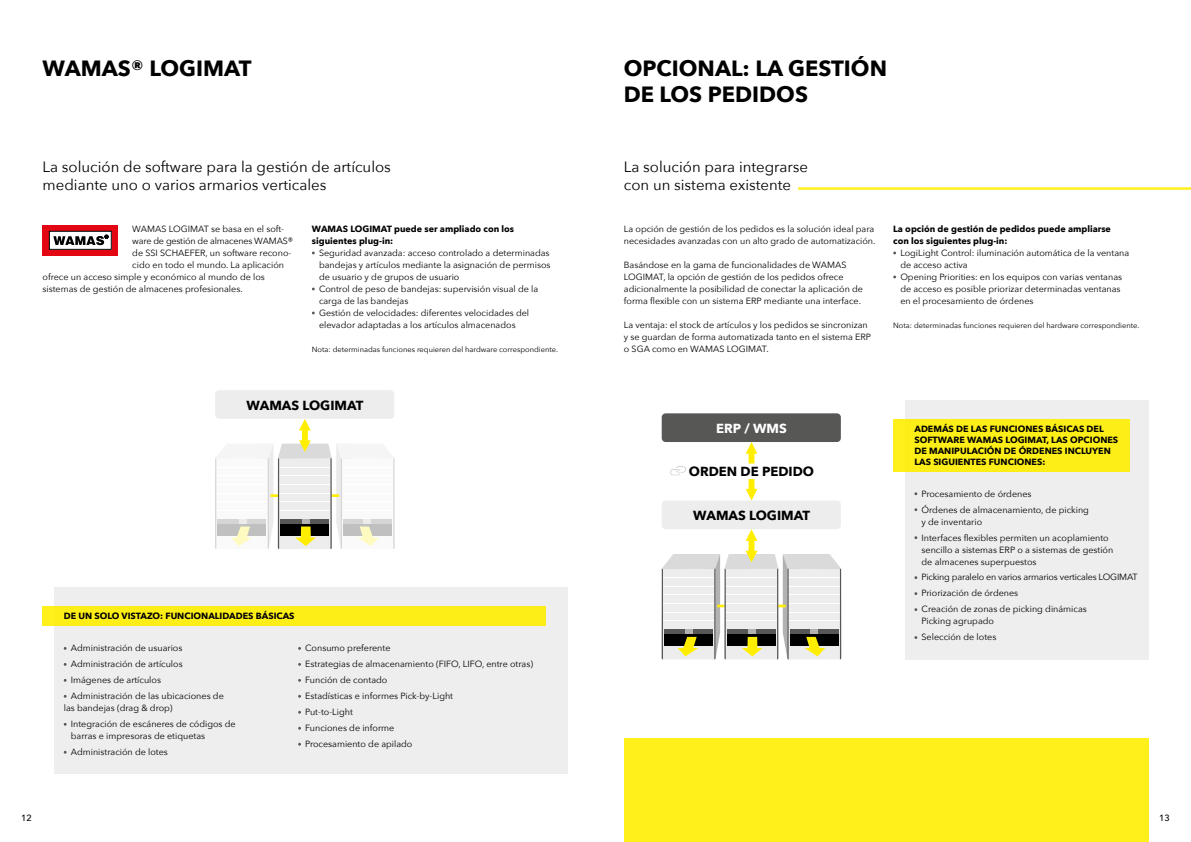
<style>
.page{position:relative;width:1191px;height:842px;background:#fff}
.page>*{position:absolute;margin:0;border:0;box-sizing:border-box;transform-origin:0 0}
.t1{font:700 22px/26px "Avenir Next";color:#000}
.t2{font:15px/18px "Avenir Next";color:#000}
.t3{font:700 13.1px "Avenir Next";color:#000}
.t4{font:700 13.1px "Avenir Next";color:#fff}
.t5{font:9px/12px "Avenir Next";color:#000}
.t6{font:700 9px/11px "Avenir Next";color:#000}
.t7{font:9px/16px "Avenir Next";letter-spacing:-.02em;color:#000}
.t8{font:500 9px "Avenir Next";color:#000}
.t9{font:7.5px "Avenir Next";color:#000}
</style>
<div class="page">
<div style="left:43px;top:225px;width:75px;height:31px;background:#e30613"></div>
<div style="left:49px;top:231px;width:62px;height:18px;background:#fff"></div>
<div style="left:49px;top:231px;width:63px;height:19px;border:1px solid #000"></div>
<svg style="left:53px;top:235px;width:55px;height:10px"></svg>
<div style="left:661px;top:413px;width:180px;height:29px;background:#575756;border-radius:4px"></div>
<div style="left:661px;top:501px;width:180px;height:28px;background:#ededed;border-radius:4px"></div>
<svg style="left:661px;top:529px;width:180px;height:130px"></svg>
<svg style="left:745px;top:479px;width:12px;height:22px"></svg>
<svg style="left:745px;top:442px;width:12px;height:21px"></svg>
<svg style="left:670px;top:466px;width:16px;height:10px"></svg>
<div style="left:215px;top:390px;width:179px;height:29px;background:#ededed;border-radius:4px"></div>
<svg style="left:215px;top:419px;width:179px;height:130px"></svg>
<div style="left:54px;top:587px;width:513px;height:187px;background:#ededed"></div>
<div style="left:43px;top:607px;width:503px;height:19px;background:#fdee18"></div>
<div style="left:904px;top:400px;width:244px;height:259px;background:#ededed"></div>
<div style="left:893px;top:419px;width:236px;height:52px;background:#fdee18"></div>
<hr style="left:798px;top:187px;width:393px;height:3px;background:#fe0">
<div style="left:624px;top:738px;width:524px;height:104px;background:#ffef1a"></div>
<h1 class="t1" style="left:42px;top:55px;width:211px">WAMAS® LOGIMAT</h1>
<h2 class="t2" style="left:43px;top:158px;width:350px">La solución de software para la gestión de artículos mediante uno o varios armarios verticales</h2>
<p class="t5" style="left:132px;top:223px;width:153px">WAMAS LOGIMAT se basa en el soft-</p>
<p class="t7" style="left:132px;top:233px;width:162px">ware de gestión de almacenes WAMAS®</p>
<p class="t5" style="left:132px;top:247px;width:161px">de SSI SCHAEFER, un software recono-</p>
<p class="t5" style="left:132px;top:258px;width:153px">cido en todo el mundo. La aplicación</p>
<p class="t5" style="left:43px;top:271px;width:224px">ofrece un acceso simple y económico al mundo de los</p>
<p class="t5" style="left:43px;top:282px;width:202px">sistemas de gestión de almacenes profesionales.</p>
<p class="t6" style="left:312px;top:223px;width:204px;line-height:12px">WAMAS LOGIMAT puede ser ampliado con los siguientes plug-in:</p>
<p class="t5" style="left:319px;top:247px;width:233px">Seguridad avanzada: acceso controlado a determinadas bandejas y artículos mediante la asignación de permisos de usuario y de grupos de usuario<br>Control de peso de bandejas: supervisión visual de la carga de las bandejas<br>Gestión de velocidades: diferentes velocidades del elevador adaptadas a los artículos almacenados</p>
<p class="t9" style="left:312px;top:343px;width:248px">Nota: determinadas funciones requieren del hardware correspondiente.</p>
<h3 class="t3" style="left:246px;top:398px;width:118px">WAMAS LOGIMAT</h3>
<p class="t6" style="left:64px;top:611px;width:232px">DE UN SOLO VISTAZO: FUNCIONALIDADES BÁSICAS</p>
<p class="t5" style="left:71px;top:640px;width:154px;line-height:16px">Administración de usuarios<br>Administración de artículos<br>Imágenes de artículos<br>Administración de las ubicaciones de</p>
<p class="t5" style="left:71px;top:700px;width:166px;line-height:16px;text-indent:-7px">las bandejas (drag &amp; drop)<br>Integración de escáneres de códigos de</p>
<p class="t5" style="left:71px;top:728px;width:136px;line-height:16px">barras e impresoras de etiquetas<br>Administración de lotes</p>
<p class="t5" style="left:305px;top:640px;width:229px;line-height:16px">Consumo preferente<br>Estrategias de almacenamiento (FIFO, LIFO, entre otras)<br>Función de contado<br>Estadísticas e informes Pick-by-Light<br>Put-to-Light<br>Funciones de informe<br>Procesamiento de apilado</p>
<h1 class="t1" style="left:624px;top:55px;width:265px">OPCIONAL: LA GESTIÓN<br>DE LOS PEDIDOS</h1>
<h2 class="t2" style="left:624px;top:158px;width:186px">La solución para integrarse con un sistema existente</h2>
<p class="t5" style="left:624px;top:223px;width:253px">La opción de gestión de los pedidos es la solución ideal para necesidades avanzadas con un alto grado de automatización.</p>
<p class="t5" style="left:624px;top:259px;width:241px">Basándose en la gama de funcionalidades de WAMAS LOGIMAT, la opción de gestión de los pedidos ofrece adicionalmente la posibilidad de conectar la aplicación de forma lexible con un sistema ERP mediante una interface.</p>
<p class="t5" style="left:624px;top:319px;width:249px">La ventaja: el stock de artículos y los pedidos se sincronizan y se guardan de forma automatizada tanto en el sistema ERP o SGA como en WAMAS LOGIMAT.</p>
<p class="t6" style="left:893px;top:222px;width:219px;line-height:12px">La opción de gestión de pedidos puede ampliarse con los siguientes plug-in:</p>
<p class="t5" style="left:900px;top:247px;width:230px">LogiLight Control: iluminación automática de la ventana de acceso activa<br>Opening Priorities: en los equipos con varias ventanas de acceso es posible priorizar determinadas ventanas en el procesamiento de órdenes</p>
<p class="t9" style="left:893px;top:319px;width:248px">Nota: determinadas funciones requieren del hardware correspondiente.</p>
<h3 class="t4" style="left:716px;top:421px;width:72px">ERP / WMS</h3>
<h3 class="t3" style="left:689px;top:464px;width:127px">ORDEN DE PEDIDO</h3>
<h3 class="t3" style="left:693px;top:508px;width:118px">WAMAS LOGIMAT</h3>
<p class="t6" style="left:914px;top:423px;width:205px">ADEMÁS DE LAS FUNCIONES BÁSICAS DEL SOFTWARE WAMAS LOGIMAT, LAS OPCIONES DE MANIPULACIÓN DE ÓRDENES INCLUYEN LAS SIGUIENTES FUNCIONES:</p>
<p class="t5" style="left:921px;top:485px;width:169px;line-height:16px">Procesamiento de órdenes<br>Órdenes de almacenamiento, de picking</p>
<p class="t5" style="left:921px;top:513px;width:189px;line-height:16px">y de inventario<br>Interfaces lexibles permiten un acoplamiento</p>
<p class="t5" style="left:921px;top:543px;width:193px">sencillo a sistemas ERP o a sistemas de gestión de almacenes superpuestos</p>
<p class="t7" style="left:921px;top:569px;width:218px">Picking paralelo en varios armarios verticales LOGIMAT<br>Priorización de órdenes<br>Creación de zonas de picking dinámicas</p>
<p class="t5" style="left:921px;top:613px;width:76px;line-height:16px">Picking agrupado<br>Selección de lotes</p>
<p class="t8" style="left:21px;top:812px;width:12px">12</p>
<p class="t8" style="left:1159px;top:812px;width:12px">13</p>
</div>
